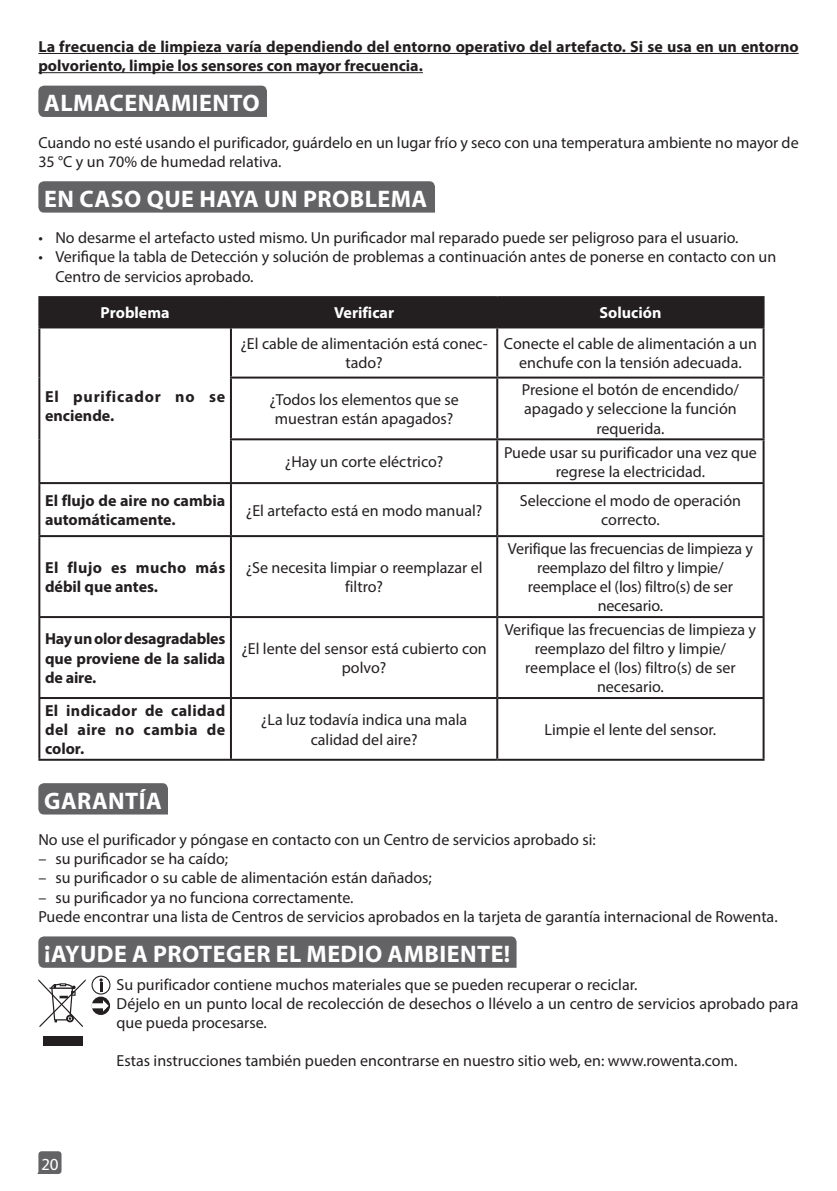
<style>
.page{position:relative;width:837px;height:1191px;background:#fff}
.page>*{position:absolute;margin:0;border:0;box-sizing:border-box;transform-origin:0 0}
.t1{font:700 24px "Myriad Pro";letter-spacing:.02em;color:#fff}
.t2{font:16px/19.2px "Myriad Pro";color:#231f20;text-align:center}
.t3{font:700 16px/19.2px "Myriad Pro";color:#231f20}
.t4{font:700 16px/19.2px "Myriad Pro";letter-spacing:.025em;color:#231f20}
.t5{font:700 16px/19.2px "Myriad Pro";letter-spacing:.05em;color:#231f20}
.t6{font:700 16px "Myriad Pro";color:#fff}
.t7{font:16px "FS Albert";color:#fff}
</style>
<div class="page">
<svg style="left:37px;top:1151px;width:24px;height:23px"></svg>
<hr style="left:38px;top:53px;width:760px;height:1px;background:#231f20">
<hr style="left:38px;top:72px;width:385px;height:1px;background:#231f20">
<div style="left:38px;top:86px;width:229px;height:31px;background:#636366"></div>
<div style="left:38px;top:181px;width:397px;height:32px;background:#636366"></div>
<div style="left:40px;top:298px;width:722px;height:28px;background:#231f20"></div>
<svg style="left:40px;top:328px;width:722px;height:431px"></svg>
<hr style="left:38px;top:296px;width:193px;height:2px;background:#231f20">
<hr style="left:38px;top:298px;width:2px;height:28px;background:#231f20">
<hr style="left:231px;top:296px;width:266px;height:2px;background:#231f20">
<hr style="left:230px;top:298px;width:2px;height:28px;background:#231f20">
<hr style="left:497px;top:296px;width:267px;height:2px;background:#231f20">
<hr style="left:496px;top:298px;width:2px;height:28px;background:#231f20">
<hr style="left:762px;top:298px;width:2px;height:28px;background:#231f20">
<hr style="left:38px;top:326px;width:193px;height:2px;background:#231f20">
<hr style="left:38px;top:328px;width:2px;height:49px;background:#231f20">
<hr style="left:38px;top:377px;width:2px;height:62px;background:#231f20">
<hr style="left:38px;top:439px;width:2px;height:43px;background:#231f20">
<hr style="left:231px;top:326px;width:266px;height:2px;background:#231f20">
<hr style="left:230px;top:328px;width:2px;height:48px;background:#231f20">
<hr style="left:497px;top:326px;width:267px;height:2px;background:#231f20">
<hr style="left:496px;top:328px;width:2px;height:48px;background:#231f20">
<hr style="left:762px;top:328px;width:2px;height:48px;background:#231f20">
<hr style="left:230px;top:376px;width:267px;height:2px;background:#231f20">
<hr style="left:230px;top:378px;width:2px;height:60px;background:#231f20">
<hr style="left:497px;top:376px;width:267px;height:2px;background:#231f20">
<hr style="left:496px;top:378px;width:2px;height:60px;background:#231f20">
<hr style="left:762px;top:378px;width:2px;height:60px;background:#231f20">
<hr style="left:230px;top:438px;width:267px;height:2px;background:#231f20">
<hr style="left:230px;top:440px;width:2px;height:42px;background:#231f20">
<hr style="left:497px;top:438px;width:267px;height:2px;background:#231f20">
<hr style="left:496px;top:440px;width:2px;height:42px;background:#231f20">
<hr style="left:762px;top:440px;width:2px;height:42px;background:#231f20">
<hr style="left:38px;top:482px;width:193px;height:2px;background:#231f20">
<hr style="left:38px;top:484px;width:2px;height:51px;background:#231f20">
<hr style="left:231px;top:482px;width:266px;height:2px;background:#231f20">
<hr style="left:230px;top:484px;width:2px;height:51px;background:#231f20">
<hr style="left:497px;top:482px;width:267px;height:2px;background:#231f20">
<hr style="left:496px;top:484px;width:2px;height:51px;background:#231f20">
<hr style="left:762px;top:484px;width:2px;height:51px;background:#231f20">
<hr style="left:38px;top:535px;width:193px;height:2px;background:#231f20">
<hr style="left:38px;top:537px;width:2px;height:79px;background:#231f20">
<hr style="left:231px;top:535px;width:266px;height:2px;background:#231f20">
<hr style="left:230px;top:537px;width:2px;height:79px;background:#231f20">
<hr style="left:497px;top:535px;width:267px;height:2px;background:#231f20">
<hr style="left:496px;top:537px;width:2px;height:79px;background:#231f20">
<hr style="left:762px;top:537px;width:2px;height:79px;background:#231f20">
<hr style="left:38px;top:616px;width:193px;height:2px;background:#231f20">
<hr style="left:38px;top:618px;width:2px;height:79px;background:#231f20">
<hr style="left:231px;top:616px;width:266px;height:2px;background:#231f20">
<hr style="left:230px;top:618px;width:2px;height:79px;background:#231f20">
<hr style="left:497px;top:616px;width:267px;height:2px;background:#231f20">
<hr style="left:496px;top:618px;width:2px;height:79px;background:#231f20">
<hr style="left:762px;top:618px;width:2px;height:79px;background:#231f20">
<hr style="left:38px;top:697px;width:193px;height:2px;background:#231f20">
<hr style="left:38px;top:699px;width:2px;height:60px;background:#231f20">
<hr style="left:231px;top:697px;width:266px;height:2px;background:#231f20">
<hr style="left:230px;top:699px;width:2px;height:60px;background:#231f20">
<hr style="left:497px;top:697px;width:267px;height:2px;background:#231f20">
<hr style="left:496px;top:699px;width:2px;height:60px;background:#231f20">
<hr style="left:762px;top:699px;width:2px;height:60px;background:#231f20">
<hr style="left:230px;top:759px;width:267px;height:2px;background:#231f20">
<hr style="left:497px;top:759px;width:267px;height:2px;background:#231f20">
<hr style="left:38px;top:759px;width:192px;height:2px;background:#231f20">
<div style="left:38px;top:783px;width:130px;height:31px;background:#636366"></div>
<div style="left:38px;top:936px;width:478px;height:32px;background:#636366"></div>
<div style="left:44px;top:1036px;width:39px;height:10px;background:#231f20"></div>
<svg style="left:38px;top:975px;width:72px;height:52px"></svg>
<p class="t3" style="left:38px;top:36px;width:761px">La frecuencia de limpieza varía dependiendo del entorno operativo del artefacto. Si se usa en un entorno polvoriento, limpie los sensores con mayor frecuencia.</p>
<h1 class="t1" style="left:44px;top:88px;width:217px">ALMACENAMIENTO</h1>
<p class="t2" style="left:38px;top:132px;width:761px;text-align:left">Cuando no esté usando el purificador, guárdelo en un lugar frío y seco con una temperatura ambiente no mayor de<br>35 °C y un 70% de humedad relativa.</p>
<h1 class="t1" style="left:44px;top:183px;width:384px">EN CASO QUE HAYA UN PROBLEMA</h1>
<p class="t2" style="left:38px;top:228px;width:701px">• No desarme el artefacto usted mismo. Un purificador mal reparado puede ser peligroso para el usuario.</p>
<p class="t2" style="left:55px;top:247px;width:722px;text-align:left;text-indent:-17px">• Verifique la tabla de Detección y solución de problemas a continuación antes de ponerse en contacto con un<br>Centro de servicios aprobado.</p>
<p class="t6" style="left:101px;top:302px;width:70px">Problema</p>
<p class="t6" style="left:334px;top:302px;width:62px">Verificar</p>
<p class="t6" style="left:599px;top:302px;width:63px">Solución</p>
<p class="t5" style="left:45px;top:386px;width:182px">El purificador no se enciende.</p>
<p class="t2" style="left:240px;top:334px;width:249px">¿El cable de alimentación está conec&shy;tado?</p>
<p class="t2" style="left:504px;top:334px;width:254px">Conecte el cable de alimentación a un enchufe con la tensión adecuada.</p>
<p class="t2" style="left:269px;top:390px;width:191px">¿Todos los elementos que se muestran están apagados?</p>
<p class="t2" style="left:521px;top:380px;width:219px">Presione el botón de encendido/ apagado y seleccione la función requerida.</p>
<p class="t2" style="left:285px;top:452px;width:160px">¿Hay un corte eléctrico?</p>
<p class="t2" style="left:504px;top:442px;width:254px">Puede usar su purificador una vez que regrese la electricidad.</p>
<p class="t3" style="left:45px;top:490px;width:182px">El flujo de aire no cambia automáticamente.</p>
<p class="t2" style="left:246px;top:500px;width:238px">¿El artefacto está en modo manual?</p>
<p class="t2" style="left:519px;top:491px;width:223px">Seleccione el modo de operación correcto.</p>
<p class="t4" style="left:45px;top:557px;width:182px">El flujo es mucho más débil que antes.</p>
<p class="t2" style="left:246px;top:558px;width:238px">¿Se necesita limpiar o reemplazar el filtro?</p>
<p class="t2" style="left:508px;top:538px;width:246px">Verifique las frecuencias de limpieza y reemplazo del filtro y limpie/ reemplace el (los) filtro(s) de ser necesario.</p>
<p class="t3" style="left:45px;top:629px;width:182px;text-align:justify">Hay un olor desagradables que proviene de la salida de aire.</p>
<p class="t2" style="left:241px;top:639px;width:247px">¿El lente del sensor está cubierto con polvo?</p>
<p class="t2" style="left:504px;top:619px;width:252px">Verifique las frecuencias de limpieza y reemplazo del filtro y limpie/ reemplace el (los) filtro(s) de ser necesario.</p>
<p class="t3" style="left:45px;top:700px;width:182px;text-align:justify">El indicador de calidad del aire no cambia de color.</p>
<p class="t2" style="left:261px;top:710px;width:208px">¿La luz todavía indica una mala calidad del aire?</p>
<p class="t2" style="left:544px;top:720px;width:173px">Limpie el lente del sensor.</p>
<h1 class="t1" style="left:44px;top:785px;width:119px">GARANTÍA</h1>
<p class="t2" style="left:38px;top:830px;width:558px">No use el purificador y póngase en contacto con un Centro de servicios aprobado si:</p>
<p class="t2" style="left:38px;top:849px;width:191px">– su purificador se ha caído;</p>
<p class="t2" style="left:38px;top:868px;width:395px">– su purificador o su cable de alimentación están dañados;</p>
<p class="t2" style="left:38px;top:887px;width:740px;text-align:left">– su purificador ya no funciona correctamente.<br>Puede encontrar una lista de Centros de servicios aprobados en la tarjeta de garantía internacional de Rowenta.</p>
<h1 class="t1" style="left:44px;top:938px;width:467px">¡AYUDE A PROTEGER EL MEDIO AMBIENTE!</h1>
<p class="t2" style="left:117px;top:974px;width:683px;text-align:left">Su purificador contiene muchos materiales que se pueden recuperar o reciclar.<br>Déjelo en un punto local de recolección de desechos o llévelo a un centro de servicios aprobado para que pueda procesarse.</p>
<p class="t2" style="left:117px;top:1051px;width:622px">Estas instrucciones también pueden encontrarse en nuestro sitio web, en: www.rowenta.com.</p>
<p class="t7" style="left:41px;top:1155px;width:19px">20</p>
</div>
